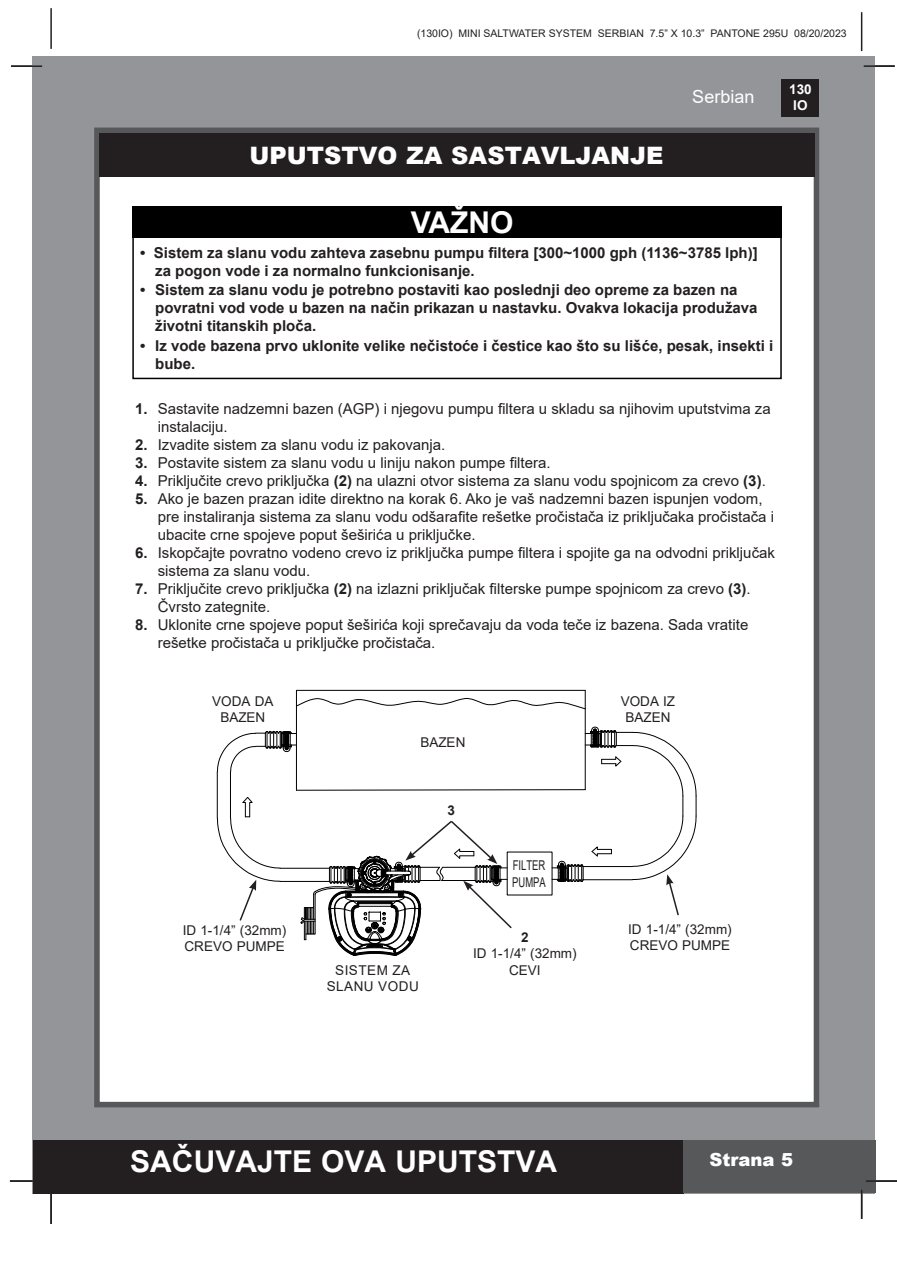
<style>
.page{position:relative;width:897px;height:1264px;background:#fff}
.page>*{position:absolute;margin:0;border:0;box-sizing:border-box;transform-origin:0 0}
.Paragraph_Style40{font:700 30px "Arial";color:#fff}
.t1{font:900 24px "Arial";color:#fff}
.t2{font:18px "Arial";color:#fff}
.t3{font:900 18px "Arial";color:#fff}
.Paragraph_Style17{font:15px/18px "Arial";color:#231f20}
.Paragraph_Style41{font:700 15px/18px "Arial";color:#231f20}
.t4{font:13.5px "Arial";color:#231f20}
.t5{font:13.5px "Arial";letter-spacing:.035em;color:#231f20}
.t6{font:13.5px "Arial";color:#231f20;scale:.7 1}
.t7{font:700 13.5px/16.2px "Arial";color:#fff;text-align:center}
.t8{font:700 13.5px "Arial";color:#231f20}
.t9{font:10.5px "Arial";color:#231f20}
.s1{font-weight:700}
</style>
<div class="page">
<hr style="left:50px;top:8px;width:2px;height:41px;background:#231f20">
<hr style="left:860px;top:12px;width:2px;height:39px;background:#231f20">
<div style="left:33px;top:56px;width:842px;height:1137px;background:#939598"></div>
<div style="left:781px;top:79px;width:38px;height:38px;background:#231f20"></div>
<div style="left:33px;top:1140px;width:650px;height:53px;background:#231f20"></div>
<div style="left:682px;top:1140px;width:193px;height:53px;background:#57585a"></div>
<div style="left:94px;top:128px;width:725px;height:979px;background:#fff;border:6px solid #57585a"></div>
<hr style="left:863px;top:65px;width:31px;height:2px;background:#231f20">
<hr style="left:865px;top:1180px;width:31px;height:1px;background:#231f20">
<hr style="left:860px;top:1189px;width:2px;height:30px;background:#231f20">
<hr style="left:50px;top:1193px;width:2px;height:31px;background:#231f20">
<hr style="left:10px;top:1180px;width:31px;height:1px;background:#231f20">
<hr style="left:11px;top:65px;width:31px;height:2px;background:#231f20">
<div style="left:99px;top:133px;width:715px;height:43px;background:#231f20"></div>
<div style="left:132px;top:209px;width:649px;height:170px;border:2px solid #000"></div>
<div style="left:132px;top:206px;width:649px;height:31px;background:#000"></div>
<hr style="left:296px;top:690px;width:289px;height:1px;background:#000">
<svg style="left:295px;top:698px;width:290px;height:11px"></svg>
<hr style="left:296px;top:690px;width:1px;height:100px;background:#000">
<hr style="left:585px;top:690px;width:1px;height:99px;background:#000">
<svg style="left:217px;top:726px;width:479px;height:230px"></svg>
<p class="t9" style="left:417px;top:26px;width:431px">(130IO) MINI SALTWATER SYSTEM SERBIAN 7.5” X 10.3” PANTONE 295U 08/20/2023</p>
<p class="t1" style="left:249px;top:138px;width:415px">UPUTSTVO ZA SASTAVLJANJE</p>
<p class="t2" style="left:692px;top:84px;width:64px">Serbian</p>
<p class="t7" style="left:789px;top:81px;width:24px">130<br>IO</p>
<p class="Paragraph_Style40" style="left:410px;top:202px;width:104px">VAŽNO</p>
<p class="Paragraph_Style41" style="left:155px;top:244px;width:604px;text-indent:-15px">• Sistem za slanu vodu zahteva zasebnu pumpu filtera [300~1000 gph (1136~3785 lph)] za pogon vode i za normalno funkcionisanje.</p>
<p class="Paragraph_Style41" style="left:155px;top:281px;width:603px;text-indent:-15px">• Sistem za slanu vodu je potrebno postaviti kao poslednji deo opreme za bazen na povratni vod vode u bazen na način prikazan u nastavku. Ovakva lokacija produžava životni titanskih ploča.</p>
<p class="Paragraph_Style41" style="left:155px;top:337px;width:619px;text-indent:-15px">• Iz vode bazena prvo uklonite velike nečistoće i čestice kao što su lišće, pesak, insekti i bube.</p>
<p class="Paragraph_Style17" style="left:158px;top:400px;width:614px;text-indent:-22px"><span class="s1">1.</span> Sastavite nadzemni bazen (AGP) i njegovu pumpu filtera u skladu sa njihovim uputstvima za instalaciju.</p>
<p class="Paragraph_Style17" style="left:135px;top:436px;width:312px"><span class="s1">2.</span> Izvadite sistem za slanu vodu iz pakovanja.</p>
<p class="Paragraph_Style17" style="left:135px;top:454px;width:417px"><span class="s1">3.</span> Postavite sistem za slanu vodu u liniju nakon pumpe filtera.</p>
<p class="Paragraph_Style17" style="left:135px;top:472px;width:632px"><span class="s1">4.</span> Priključite crevo priključka <span class="s1">(2)</span> na ulazni otvor sistema za slanu vodu spojnicom za crevo <span class="s1">(3)</span>.</p>
<p class="Paragraph_Style17" style="left:158px;top:490px;width:618px;text-indent:-22px"><span class="s1">5.</span> Ako je bazen prazan idite direktno na korak 6. Ako je vaš nadzemni bazen ispunjen vodom, pre instaliranja sistema za slanu vodu odšarafite rešetke pročistača iz priključaka pročistača i ubacite crne spojeve poput šeširića u priključke.</p>
<p class="Paragraph_Style17" style="left:158px;top:544px;width:618px;text-indent:-22px"><span class="s1">6.</span> Iskopčajte povratno vodeno crevo iz priključka pumpe filtera i spojite ga na odvodni priključak sistema za slanu vodu.</p>
<p class="Paragraph_Style17" style="left:158px;top:580px;width:594px;text-indent:-22px"><span class="s1">7.</span> Priključite crevo priključka <span class="s1">(2)</span> na izlazni priključak filterske pumpe spojnicom za crevo <span class="s1">(3)</span>.<br>Čvrsto zategnite.</p>
<p class="Paragraph_Style17" style="left:158px;top:616px;width:592px;text-indent:-22px"><span class="s1">8.</span> Uklonite crne spojeve poput šeširića koji sprečavaju da voda teče iz bazena. Sada vratite rešetke pročistača u priključke pročistača.</p>
<p class="t4" style="left:212px;top:692px;width:63px">VODA DA</p>
<p class="t4" style="left:220px;top:708px;width:47px">BAZEN</p>
<p class="t4" style="left:420px;top:732px;width:47px">BAZEN</p>
<p class="t4" style="left:620px;top:692px;width:56px">VODA IZ</p>
<p class="t4" style="left:625px;top:708px;width:47px">BAZEN</p>
<p class="t4" style="left:183px;top:921px;width:105px">ID 1-1/4” (32mm)</p>
<p class="t4" style="left:184px;top:937px;width:102px">CREVO PUMPE</p>
<p class="t5" style="left:335px;top:961px;width:76px">SISTEM ZA</p>
<p class="t5" style="left:327px;top:977px;width:93px">SLANU VODU</p>
<p class="t8" style="left:447px;top:800px;width:9px">3</p>
<p class="t6" style="left:512px;top:856px;width:48px">FILTER</p>
<p class="t6" style="left:512px;top:872px;width:50px">PUMPA</p>
<p class="t8" style="left:521px;top:928px;width:9px">2</p>
<p class="t4" style="left:473px;top:944px;width:105px">ID 1-1/4” (32mm)</p>
<p class="t4" style="left:509px;top:960px;width:33px">CEVI</p>
<p class="t4" style="left:628px;top:919px;width:105px">ID 1-1/4” (32mm)</p>
<p class="t4" style="left:630px;top:936px;width:102px">CREVO PUMPE</p>
<h1 class="Paragraph_Style40" style="left:130px;top:1140px;width:428px">SAČUVAJTE OVA UPUTSTVA</h1>
<p class="t3" style="left:709px;top:1146px;width:85px">Strana 5</p>
</div>
